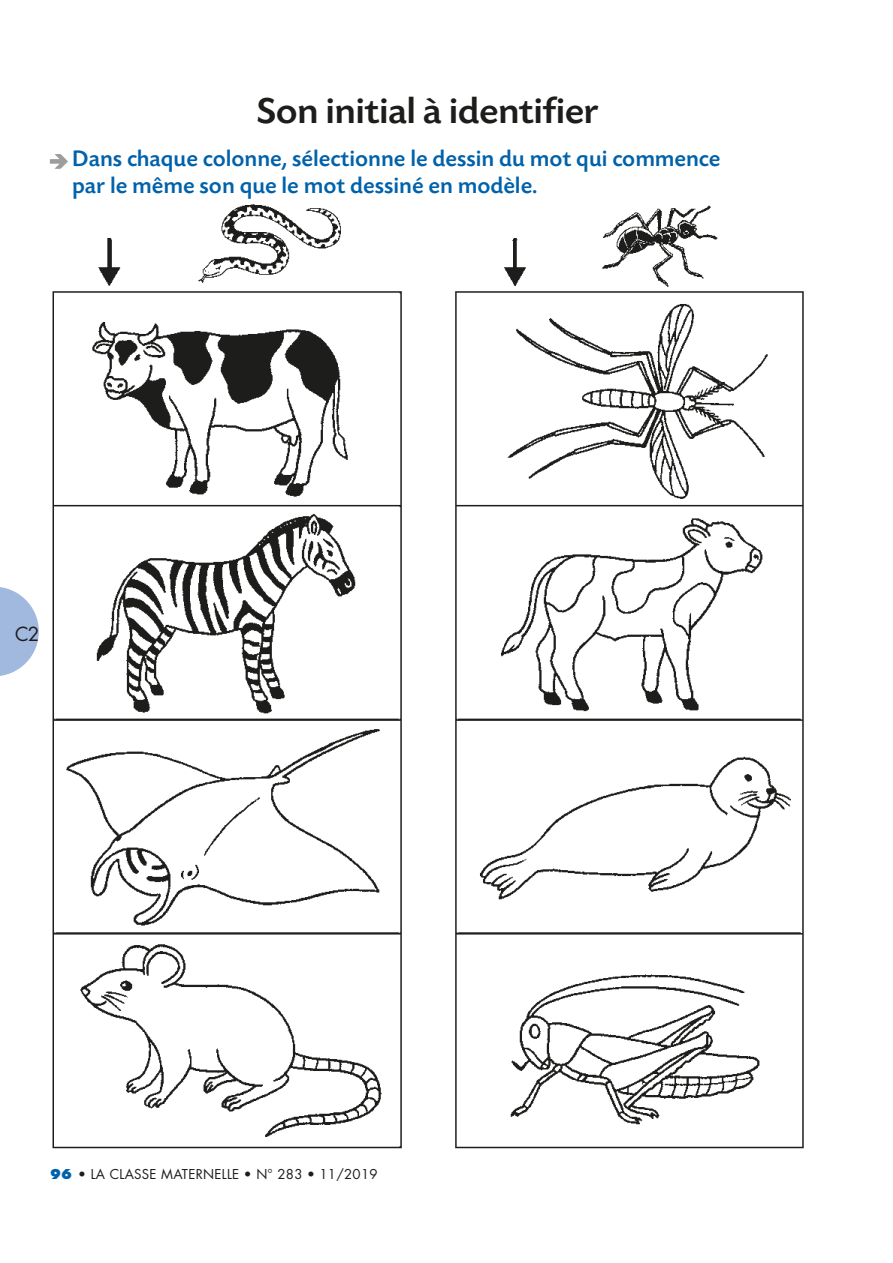
<style>
.page{position:relative;width:893px;height:1263px;background:#fff}
.page>*{position:absolute;margin:0;border:0;box-sizing:border-box;transform-origin:0 0}
.t1{font:500 37.8px "Today SB";letter-spacing:-.015em;color:#1d1d1b;scale:1.05 1}
.t2{font:500 23.7px/26.4px "Today SB";color:#0062ab}
.t3{font:18.9px "Futura";color:#1d1d1b}
.t4{font:13.2px "Futura";letter-spacing:.02em;color:#1d1d1b}
.s1{font-family:"DIN";font-weight:900;font-size:16.95px;color:#9d9d9c}
.s2{font-weight:800;color:#0062ab}
</style>
<div class="page">
<svg style="left:0;top:587px;width:39px;height:89px"></svg>
<img style="left:52px;top:204px;width:752px;height:945px">
<svg style="left:49px;top:154px;width:19px;height:15px"></svg>
<h1 class="t1" style="left:257px;top:91px;width:327px">Son initial à identifier</h1>
<p class="t2" style="left:72px;top:146px;width:650px;text-indent:-22px"><span class="s1">&gt;</span> Dans chaque colonne, sélectionne le dessin du mot qui commence par le même son que le mot dessiné en modèle.</p>
<p class="t3" style="left:15px;top:622px;width:26px">C2</p>
<p class="t4" style="left:50px;top:1165px;width:329px"><span class="s2">96</span> • LA CLASSE MATERNELLE • N° 283 • 11/2019</p>
</div>
